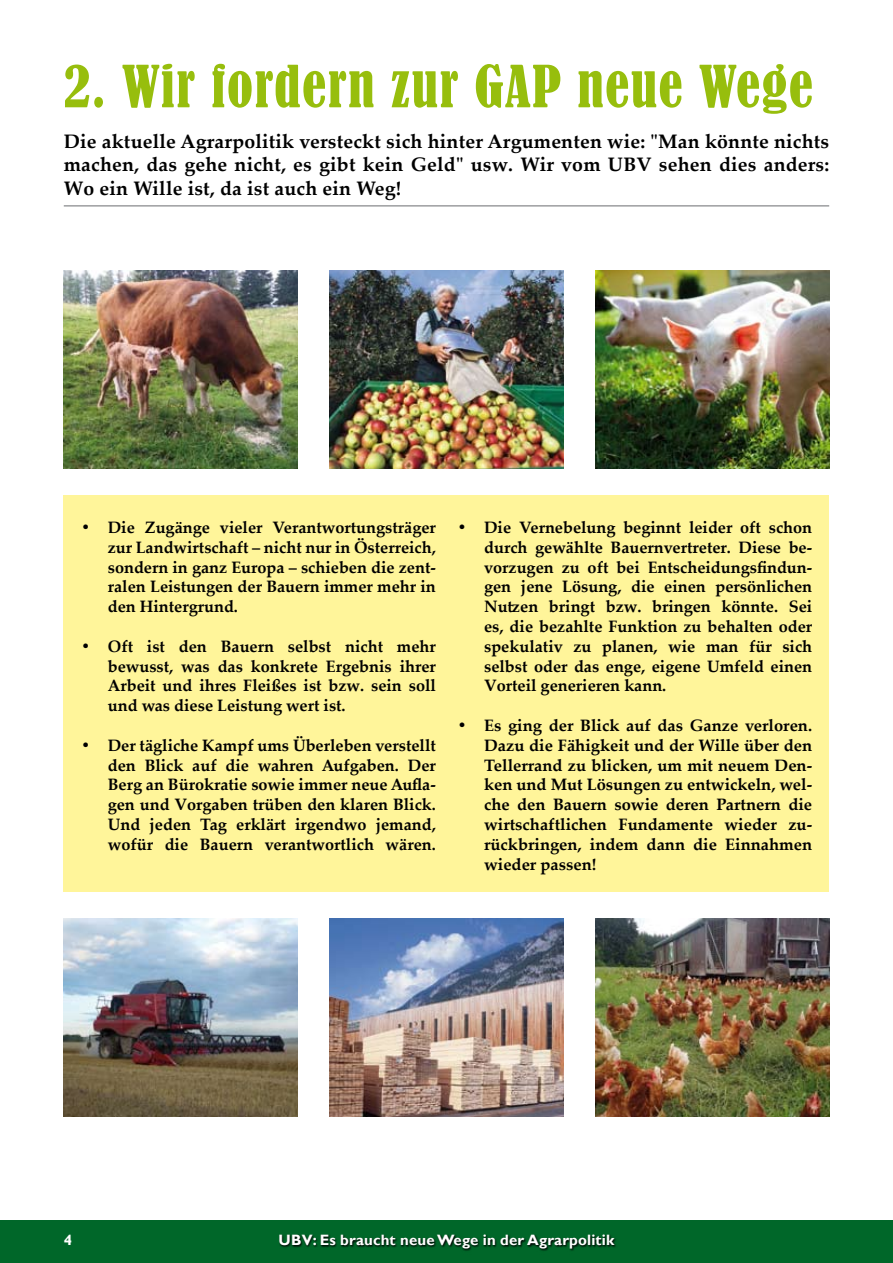
<style>
.page{position:relative;width:893px;height:1263px;background:#fff}
.page>*{position:absolute;margin:0;border:0;box-sizing:border-box;transform-origin:0 0}
.t1{font:condensed 54px "Bernard";letter-spacing:.025em;color:#97be0d}
.t2{font:700 19.5px/23.4px "Palatino Linotype";letter-spacing:.01em;color:#000;text-align:justify}
.t3{font:700 16.5px/19.8px "Palatino Linotype";color:#000;text-align:justify}
.t4{font:700 15px "Gill Sans";letter-spacing:.01em;color:#fff}
</style>
<div class="page">
<div style="left:0;top:1220px;width:893px;height:43px;background:#006729"></div>
<svg style="left:279px;top:1234px;width:337px;height:17px"></svg>
<hr style="left:64px;top:205px;width:765px;height:2px;background:#9c9d9f">
<div style="left:64px;top:495px;width:765px;height:396px;background:#fff59a"></div>
<img style="left:330px;top:270px;width:233px;height:198px">
<img style="left:595px;top:270px;width:234px;height:198px">
<img style="left:64px;top:270px;width:234px;height:198px">
<img style="left:64px;top:918px;width:234px;height:198px">
<img style="left:330px;top:918px;width:233px;height:198px">
<img style="left:595px;top:918px;width:234px;height:198px">
<h1 class="t1" style="left:64px;top:55px;width:751px">2. Wir fordern zur GAP neue Wege</h1>
<p class="t2" style="left:64px;top:129px;width:767px">Die aktuelle Agrarpolitik versteckt sich hinter Argumenten wie: "Man könnte nichts machen, das gehe nicht, es gibt kein Geld" usw. Wir vom UBV sehen dies anders:<br>Wo ein Wille ist, da ist auch ein Weg!</p>
<p class="t3" style="left:108px;top:517px;width:330px;text-indent:-27px">• Die Zugänge vieler Verantwortungsträger zur Landwirtschaft – nicht nur in Österreich, sondern in ganz Europa – schieben die zent&shy;ralen Leistungen der Bauern immer mehr in den Hintergrund.</p>
<p class="t3" style="left:108px;top:636px;width:330px;text-indent:-27px">• Oft ist den Bauern selbst nicht mehr bewusst, was das konkrete Ergebnis ihrer Arbeit und ihres Fleißes ist bzw. sein soll und was diese Leistung wert ist.</p>
<p class="t3" style="left:108px;top:735px;width:330px;text-indent:-27px">• Der tägliche Kampf ums Überleben verstellt den Blick auf die wahren Aufgaben. Der Berg an Bürokratie sowie immer neue Aufla&shy;gen und Vorgaben trüben den klaren Blick.<br>Und jeden Tag erklärt irgendwo jemand, wofür die Bauern verantwortlich wären.</p>
<p class="t3" style="left:484px;top:517px;width:330px;text-indent:-27px">• Die Vernebelung beginnt leider oft schon durch gewählte Bauernvertreter. Diese be&shy;vorzugen zu oft bei Entscheidungsfindun&shy;gen jene Lösung, die einen persönlichen Nutzen bringt bzw. bringen könnte. Sei es, die bezahlte Funktion zu behalten oder spekulativ zu planen, wie man für sich selbst oder das enge, eigene Umfeld einen Vorteil generieren kann.</p>
<p class="t3" style="left:484px;top:715px;width:330px;text-indent:-27px">• Es ging der Blick auf das Ganze verloren.<br>Dazu die Fähigkeit und der Wille über den Tellerrand zu blicken, um mit neuem Den&shy;ken und Mut Lösungen zu entwickeln, wel&shy;che den Bauern sowie deren Partnern die wirtschaftlichen Fundamente wieder zu&shy;rückbringen, indem dann die Einnahmen wieder passen!</p>
<p class="t4" style="left:64px;top:1230px;width:10px">4</p>
<p class="t4" style="left:279px;top:1231px;width:337px">UBV: Es braucht neue Wege in der Agrarpolitik</p>
</div>
